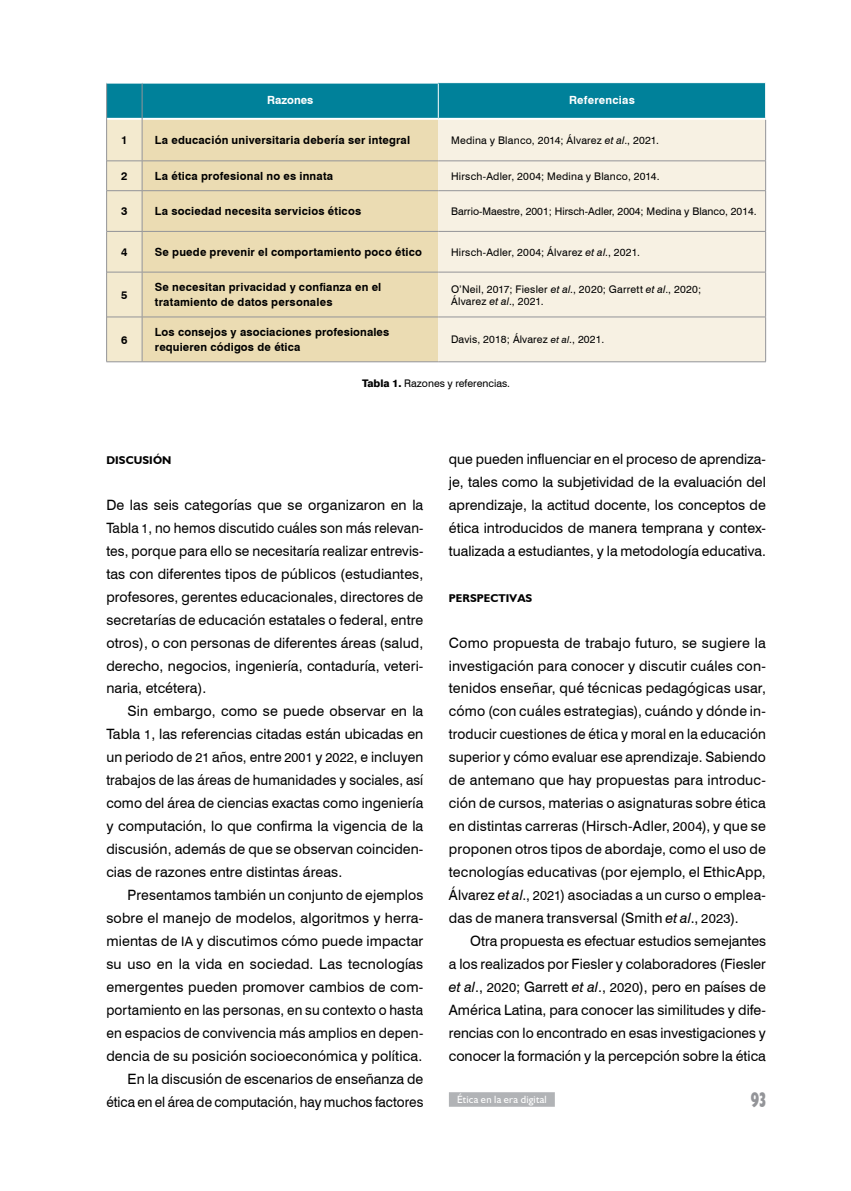
<style>
.page{position:relative;width:851px;height:1191px;background:#fff}
.page>*{position:absolute;margin:0;border:0;box-sizing:border-box;transform-origin:0 0}
.t1{font:700 condensed 21px "Humanist 521 BT Xtra";color:#939498;scale:.75 1}
.t2{font:14.25px/23px "Swiss 721 BT";letter-spacing:.01em;color:#000;text-align:justify}
.t3{font:700 11.25px/15px "Swiss 721 BT";letter-spacing:.02em;color:#000}
.t4{font:700 11.25px "Humanist 521 BT";letter-spacing:.01em;color:#000}
.t5{font:700 11.25px "Swiss 721 BT";letter-spacing:.015em;color:#fff}
.t6{font:10.5px/12px "Swiss 721 BT";letter-spacing:.015em;color:#000}
.t7{font:10.5px "Humanist 521 BT";letter-spacing:.02em;color:#fff}
.s1{font-style:italic}
.s2{font-style:italic;font-size:9.75px}
.s3{font-weight:800}
.s4{font-size:13.05px}
</style>
<div class="page">
<div style="left:449px;top:1092px;width:105px;height:14px;background:#b1b3b6"></div>
<hr style="left:106px;top:119px;width:1px;height:42px;background:#939498">
<hr style="left:106px;top:161px;width:1px;height:30px;background:#939498">
<hr style="left:106px;top:191px;width:1px;height:40px;background:#939498">
<hr style="left:106px;top:231px;width:1px;height:41px;background:#939498">
<hr style="left:106px;top:272px;width:1px;height:45px;background:#939498">
<hr style="left:106px;top:317px;width:1px;height:44px;background:#939498">
<hr style="left:106px;top:84px;width:1px;height:35px;background:#939498">
<hr style="left:106px;top:361px;width:36px;height:1px;background:#939498">
<svg style="left:107px;top:83px;width:659px;height:279px;background:#d1d8c5"></svg>
<hr style="left:765px;top:191px;width:1px;height:40px;background:#939498">
<hr style="left:765px;top:232px;width:1px;height:40px;background:#939498">
<hr style="left:765px;top:272px;width:1px;height:45px;background:#939498">
<hr style="left:765px;top:317px;width:1px;height:44px;background:#939498">
<p class="t5" style="left:267px;top:92px;width:48px">Razones</p>
<p class="t5" style="left:569px;top:92px;width:67px">Referencias</p>
<p class="t3" style="left:121px;top:133px;width:8px">1</p>
<p class="t3" style="left:155px;top:133px;width:257px">La educación universitaria debería ser integral</p>
<p class="t6" style="left:451px;top:134px;width:209px">Medina y Blanco, 2014; Álvarez <span class="s1">et al</span>., 2021.</p>
<p class="t3" style="left:121px;top:168px;width:8px">2</p>
<p class="t3" style="left:155px;top:168px;width:180px">La ética profesional no es innata</p>
<p class="t6" style="left:451px;top:170px;width:210px">Hirsch-Adler, 2004; Medina y Blanco, 2014.</p>
<p class="t3" style="left:121px;top:203px;width:8px">3</p>
<p class="t3" style="left:155px;top:203px;width:208px">La sociedad necesita servicios éticos</p>
<p class="t6" style="left:451px;top:205px;width:307px">Barrio-Maestre, 2001; Hirsch-Adler, 2004; Medina y Blanco, 2014.</p>
<p class="t3" style="left:121px;top:244px;width:8px">4</p>
<p class="t3" style="left:155px;top:244px;width:269px">Se puede prevenir el comportamiento poco ético</p>
<p class="t6" style="left:451px;top:246px;width:190px">Hirsch-Adler, 2004; Álvarez <span class="s1">et al</span>., 2021.</p>
<p class="t3" style="left:121px;top:287px;width:8px">5</p>
<p class="t3" style="left:155px;top:279px;width:228px">Se necesitan privacidad y confianza en el tratamiento de datos personales</p>
<p class="t6" style="left:451px;top:282px;width:251px">O’Neil, 2017; Fiesler <span class="s1">et al</span>., 2020; Garrett <span class="s1">et al</span>., 2020;<br>Álvarez <span class="s1">et al</span>., 2021.</p>
<p class="t3" style="left:121px;top:332px;width:8px">6</p>
<p class="t3" style="left:155px;top:324px;width:236px">Los consejos y asociaciones profesionales requieren códigos de ética</p>
<p class="t6" style="left:451px;top:333px;width:155px">Davis, 2018; Álvarez <span class="s2">et al</span>., 2021.</p>
<p class="t6" style="left:362px;top:377px;width:150px"><span class="s3">Tabla 1.</span> Razones y referencias.</p>
<p class="t4" style="left:106px;top:453px;width:67px">DISCUSIÓN</p>
<p class="t2" style="left:106px;top:493px;width:318px">De las seis categorías que se organizaron en la Tabla <span class="s4">1</span>, no hemos discutido cuáles son más relevan&shy;tes, porque para ello se necesitaría realizar entrevis&shy;tas con diferentes tipos de públicos (estudiantes, profesores, gerentes educacionales, directores de secretarías de educación estatales o federal, entre otros), o con personas de diferentes áreas (salud, derecho, negocios, ingeniería, contaduría, veteri&shy;naria, etcétera).</p>
<p class="t2" style="left:106px;top:699px;width:318px;text-indent:21px">Sin embargo, como se puede observar en la Tabla <span class="s4">1</span>, las referencias citadas están ubicadas en un periodo de <span class="s4">21</span> años, entre <span class="s4">2001</span> y <span class="s4">2022</span>, e incluyen trabajos de las áreas de humanidades y sociales, así como del área de ciencias exactas como ingeniería y computación, lo que confirma la vigencia de la discusión, además de que se observan coinciden&shy;cias de razones entre distintas áreas.</p>
<p class="t2" style="left:106px;top:883px;width:318px;text-align:right">Presentamos también un conjunto de ejemplos sobre el manejo de modelos, algoritmos y herra&shy;mientas de <span class="s4">IA</span> y discutimos cómo puede impactar su uso en la vida en sociedad. Las tecnologías emergentes pueden promover cambios de com&shy;portamiento en las personas, en su contexto o hasta en espacios de convivencia más amplios en depen&shy;dencia de su posición socioeconómica y política.<br>En la discusión de escenarios de enseñanza de ética en el área de computación, hay muchos factores</p>
<p class="t2" style="left:449px;top:447px;width:318px">que pueden influenciar en el proceso de aprendiza&shy;je, tales como la subjetividad de la evaluación del aprendizaje, la actitud docente, los conceptos de ética introducidos de manera temprana y contex&shy;tualizada a estudiantes, y la metodología educativa.</p>
<p class="t4" style="left:449px;top:591px;width:85px">PERSPECTIVAS</p>
<p class="t2" style="left:449px;top:630px;width:318px">Como propuesta de trabajo futuro, se sugiere la investigación para conocer y discutir cuáles con&shy;tenidos enseñar, qué técnicas pedagógicas usar, cómo (con cuáles estrategias), cuándo y dónde in&shy;troducir cuestiones de ética y moral en la educación superior y cómo evaluar ese aprendizaje. Sabiendo de antemano que hay propuestas para introduc&shy;ción de cursos, materias o asignaturas sobre ética en distintas carreras (Hirsch-Adler, <span class="s4">2004</span>), y que se proponen otros tipos de abordaje, como el uso de tecnologías educativas (por ejemplo, el EthicApp, Álvarez <span class="s1">et al</span>., <span class="s4">2021</span>) asociadas a un curso o emplea&shy;das de manera transversal (Smith <span class="s1">et al</span>., <span class="s4">2023</span>).</p>
<p class="t2" style="left:449px;top:929px;width:319px;text-indent:21px">Otra propuesta es efectuar estudios semejantes a los realizados por Fiesler y colaboradores (Fiesler <span class="s1">et al</span>., <span class="s4">2020</span>; Garrett <span class="s1">et al</span>., <span class="s4">2020</span>), pero en países de América Latina, para conocer las similitudes y dife&shy;rencias con lo encontrado en esas investigaciones y conocer la formación y la percepción sobre la ética</p>
<p class="t7" style="left:457px;top:1092px;width:91px">Ética en la era digital</p>
<h1 class="t1" style="left:750px;top:1086px;width:21px">93</h1>
</div>
